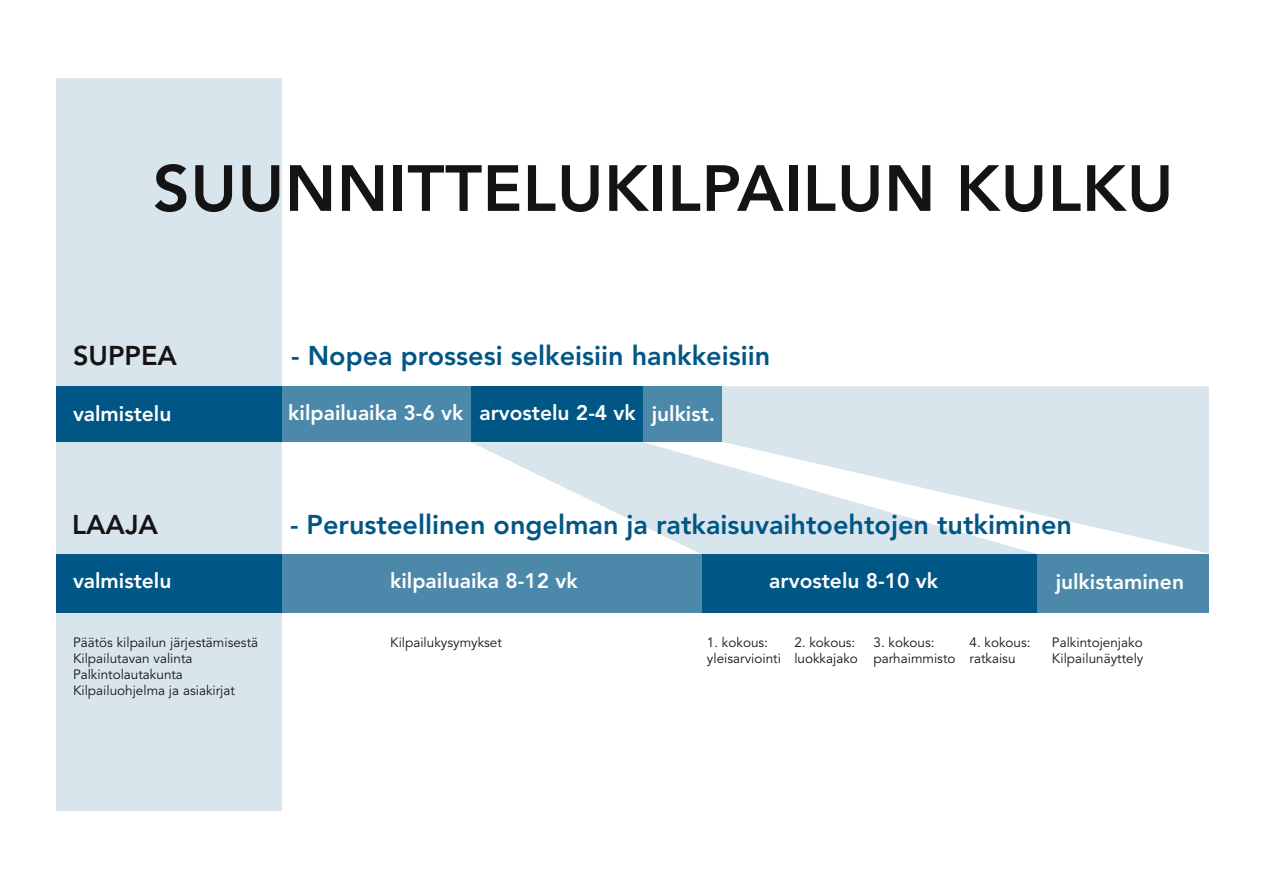
<style>
.page{position:relative;width:1263px;height:893px;background:#fff}
.page>*{position:absolute;margin:0;border:0;box-sizing:border-box;transform-origin:0 0}
.t1{font:800 64.5px "Avenir";letter-spacing:.01em;color:#141414}
.t2{font:800 27px "Avenir";color:#005685}
.t3{font:800 27px "Avenir";color:#141414}
.t4{font:800 21px "Avenir";color:#fff}
.t5{font:13.5px/16.2px "Avenir";color:#141414}
</style>
<div class="page">
<div style="left:56px;top:78px;width:226px;height:733px;background:#d9e5ec"></div>
<div style="left:56px;top:386px;width:666px;height:56px;background:#005685"></div>
<div style="left:56px;top:554px;width:1153px;height:58px;background:#005685"></div>
<div style="left:282px;top:386px;width:189px;height:56px;background:#4c88a9"></div>
<div style="left:282px;top:554px;width:420px;height:58px;background:#4c88a9"></div>
<svg style="left:472px;top:442px;width:565px;height:112px;fill:#d9e5ec"></svg>
<div style="left:1037px;top:554px;width:172px;height:58px;background:#4c88a9"></div>
<div style="left:644px;top:386px;width:78px;height:56px;background:#4c88a9"></div>
<svg style="left:722px;top:386px;width:487px;height:167px;fill:#d9e5ec"></svg>
<h1 class="t1" style="left:153px;top:150px;width:1022px">SUUNNITTELUKILPAILUN KULKU</h1>
<h2 class="t3" style="left:73px;top:340px;width:105px">SUPPEA</h2>
<h2 class="t2" style="left:291px;top:339px;width:481px">- Nopea prossesi selkeisiin hankkeisiin</h2>
<h3 class="t4" style="left:73px;top:401px;width:100px">valmistelu</h3>
<h3 class="t4" style="left:288px;top:401px;width:349px">kilpailuaika 3-6 vk arvostelu 2-4 vk</h3>
<h3 class="t4" style="left:652px;top:401px;width:65px">julkist.</h3>
<h2 class="t3" style="left:72px;top:509px;width:87px">LAAJA</h2>
<h2 class="t2" style="left:290px;top:509px;width:784px">- Perusteellinen ongelman ja ratkaisuvaihtoehtojen tutkiminen</h2>
<h3 class="t4" style="left:73px;top:569px;width:100px">valmistelu</h3>
<h3 class="t4" style="left:390px;top:568px;width:189px">kilpailuaika 8-12 vk</h3>
<h3 class="t4" style="left:769px;top:568px;width:170px">arvostelu 8-10 vk</h3>
<h3 class="t4" style="left:1056px;top:569px;width:130px">julkistaminen</h3>
<p class="t5" style="left:73px;top:634px;width:187px">Päätös kilpailun järjestämisestä<br>Kilpailutavan valinta<br>Palkintolautakunta<br>Kilpailuohjelma ja asiakirjat</p>
<p class="t5" style="left:390px;top:635px;width:113px">Kilpailukysymykset</p>
<p class="t5" style="left:707px;top:634px;width:75px">1. kokous: yleisarviointi</p>
<p class="t5" style="left:1052px;top:635px;width:93px">Palkintojenjako<br>Kilpailunäyttely</p>
<p class="t5" style="left:794px;top:634px;width:65px">2. kokous: luokkajako</p>
<p class="t5" style="left:873px;top:635px;width:83px">3. kokous: parhaimmisto</p>
<p class="t5" style="left:969px;top:634px;width:63px">4. kokous: ratkaisu</p>
</div>
